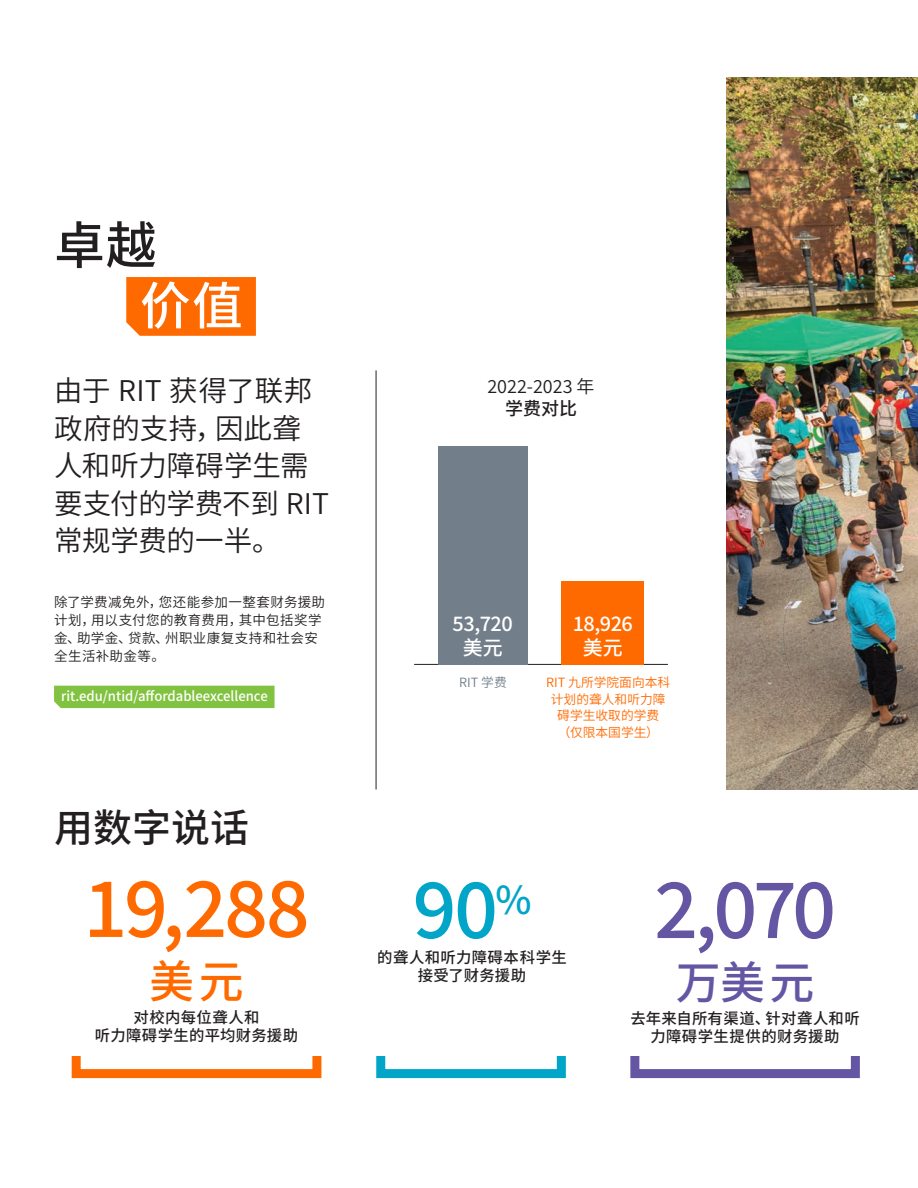
<style>
.page{position:relative;width:918px;height:1188px;background:#fff}
.page>*{position:absolute;margin:0;border:0;box-sizing:border-box;transform-origin:0 0}
.t1{font:500 76.95px "Source Han Sans CN";color:#ff6a00}
.t2{font:500 76.95px "Source Han Sans CN";color:#6556a4}
.t3{font:500 76.95px "Source Han Sans CN";color:#00a5c8}
.t4{font:500 51px "Source Han Sans CN";color:#231f20}
.Paragraph_Style_5{font:500 51px "Source Han Sans CN";color:#fff}
.t5{font:500 45px "Source Han Sans CN";color:#6556a4}
.t6{font:500 45px "Source Han Sans CN";color:#ff6a00}
.t7{font:500 39px "Source Han Sans CN";color:#231f20}
.t8{font:28.5px/37.5px "Source Han Sans CN";letter-spacing:-.005em;color:#231f20}
.t9{font:500 19.95px "Source Han Sans CN";letter-spacing:-.025em;color:#fff}
.t10{font:18px/21.6px "Source Han Sans CN";color:#231f20;text-align:center}
.t11{font:500 15.45px/18px "Source Han Sans CN";letter-spacing:.02em;color:#231f20;text-align:center}
.t12{font:13.5px/18px "Source Han Sans CN";letter-spacing:.03em;color:#231f20}
.URL{font:500 13.5px "Source Han Sans CN";color:#fff}
.body____haas{font:12.75px/16.5px "Source Han Sans CN";color:#ff6a00;text-align:center}
.body____haas-2{font:12.75px "Source Han Sans CN";color:#727f8a}
.s1{font-weight:500}
</style>
<div class="page">
<div style="left:54px;top:686px;width:221px;height:22px;background:#81c340"></div>
<img style="left:727px;top:78px;width:191px;height:711px">
<hr style="left:376px;top:370px;width:1px;height:419px;background:#231f20">
<div style="left:72px;top:1052px;width:249px;height:26px;border:9px solid #ff6a00"></div>
<div style="left:376px;top:1052px;width:190px;height:26px;border:9px solid #00a5c8"></div>
<div style="left:630px;top:1052px;width:230px;height:26px;border:9px solid #6556a4"></div>
<div style="left:126px;top:277px;width:130px;height:59px;background:#ff6a00"></div>
<hr style="left:414px;top:664px;width:254px;height:1px;background:#231f20">
<div style="left:438px;top:446px;width:90px;height:218px;background:#727f8a"></div>
<div style="left:562px;top:581px;width:82px;height:83px;background:#ff6a00"></div>
<p class="t4" style="left:54px;top:217px;width:104px">卓越</p>
<p class="Paragraph_Style_5" style="left:140px;top:277px;width:105px">价值</p>
<p class="t8" style="left:54px;top:373px;width:276px">由于 RIT 获得了联邦政府的支持，因此聋人和听力障碍学生需要支付的学费不到 RIT常规学费的一半。</p>
<p class="t12" style="left:54px;top:593px;width:273px">除了学费减免外，您还能参加一整套财务援助计划，用以支付您的教育费用，其中包括奖学金、助学金、贷款、州职业康复支持和社会安全生活补助金等。</p>
<p class="URL" style="left:61px;top:688px;width:208px">rit.edu/ntid/affordableexcellence</p>
<p class="t7" style="left:54px;top:805px;width:196px">用数字说话</p>
<p class="t1" style="left:83px;top:865px;width:228px">19,288</p>
<p class="t6" style="left:149px;top:956px;width:96px">美元</p>
<p class="t11" style="left:95px;top:1008px;width:205px">对校内每位聋人和<br>听力障碍学生的平均财务援助</p>
<p class="t10" style="left:487px;top:376px;width:109px">2022-2023 年<span class="s1">学费对比</span></p>
<p class="t9" style="left:453px;top:612px;width:62px">53,720</p>
<p class="t9" style="left:463px;top:636px;width:41px">美元</p>
<p class="body____haas-2" style="left:459px;top:675px;width:49px">RIT 学费</p>
<p class="t9" style="left:573px;top:612px;width:62px">18,926</p>
<p class="t9" style="left:583px;top:636px;width:41px">美元</p>
<p class="body____haas" style="left:546px;top:674px;width:126px">RIT 九所学院面向本科计划的聋人和听力障碍学生收取的学费<br>（仅限本国学生）</p>
<p class="t3" style="left:413px;top:866px;width:120px">90<sup>%</sup></p>
<p class="t11" style="left:377px;top:949px;width:191px">的聋人和听力障碍本科学生接受了财务援助</p>
<p class="t2" style="left:654px;top:866px;width:183px">2,070</p>
<p class="t5" style="left:676px;top:957px;width:140px">万美元</p>
<p class="t11" style="left:630px;top:1010px;width:231px">去年来自所有渠道、针对聋人和听力障碍学生提供的财务援助</p>
</div>
